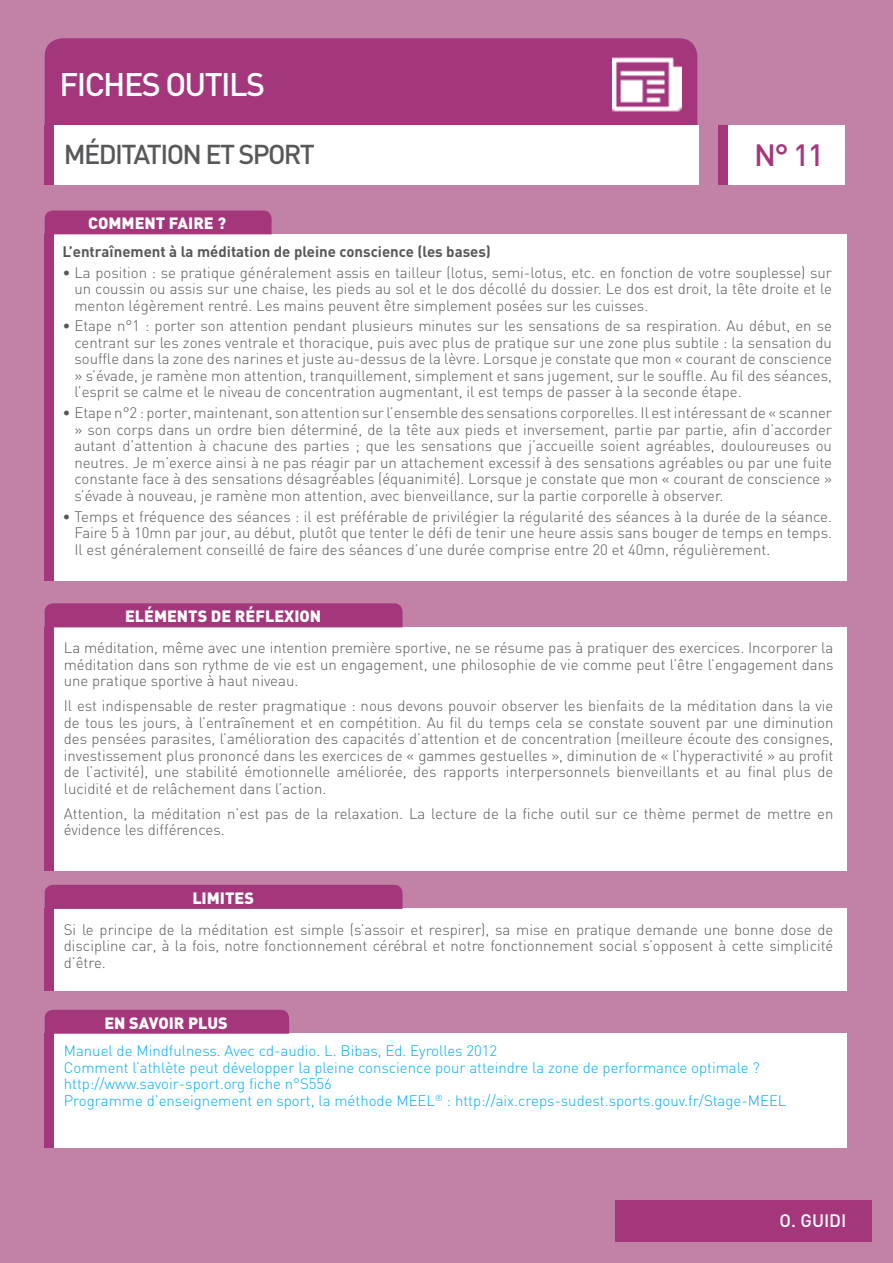
<style>
.page{position:relative;width:893px;height:1263px;background:#c182a6}
.page>*{position:absolute;margin:0;border:0;box-sizing:border-box;transform-origin:0 0}
.t1{font:500 32.25px "DIN";letter-spacing:-.05em;color:#fff}
.t2{font:500 30.3px "DIN";color:#a4377c}
.t3{font:500 27px "DIN";letter-spacing:-.06em;color:#57585a}
.t4{font:500 17.85px "DIN";color:#fff}
.t5{font:900 16.2px "DIN";color:#fff}
.t6{font:300 15px/16.5px "DIN";color:#57585a;text-align:justify}
.t7{font:300 15px/16.5px "DIN";color:#00aeef}
.t8{font:700 15px "DIN";color:#57585a}
</style>
<div class="page">
<div style="left:45px;top:1033px;width:16px;height:115px;background:#a4377c"></div>
<div style="left:719px;top:125px;width:16px;height:60px;background:#a4377c"></div>
<div style="left:54px;top:1033px;width:792px;height:115px;background:#fff"></div>
<div style="left:728px;top:125px;width:117px;height:60px;background:#fff"></div>
<div style="left:45px;top:1010px;width:244px;height:24px;background:#a4377c"></div>
<div style="left:45px;top:125px;width:16px;height:60px;background:#a4377c"></div>
<div style="left:45px;top:38px;width:652px;height:87px;background:#a4377c"></div>
<div style="left:54px;top:125px;width:644px;height:60px;background:#fff"></div>
<img style="left:612px;top:50px;width:70px;height:69px">
<div style="left:615px;top:1200px;width:257px;height:42px;background:#a4377c"></div>
<div style="left:45px;top:627px;width:16px;height:243px;background:#a4377c"></div>
<div style="left:45px;top:909px;width:16px;height:82px;background:#a4377c"></div>
<div style="left:54px;top:627px;width:792px;height:243px;background:#fff"></div>
<div style="left:54px;top:909px;width:792px;height:82px;background:#fff"></div>
<div style="left:45px;top:603px;width:358px;height:24px;background:#a4377c"></div>
<div style="left:45px;top:885px;width:358px;height:24px;background:#a4377c"></div>
<div style="left:45px;top:234px;width:16px;height:346px;background:#a4377c"></div>
<div style="left:54px;top:234px;width:792px;height:346px;background:#fff"></div>
<div style="left:45px;top:210px;width:227px;height:24px;background:#a4377c"></div>
<h1 class="t1" style="left:60px;top:63px;width:204px">FICHES OUTI LS</h1>
<h3 class="t3" style="left:64px;top:137px;width:253px">MÉDITATION ET SPORT</h3>
<h2 class="t2" style="left:754px;top:135px;width:71px">N° 11</h2>
<p class="t5" style="left:88px;top:212px;width:139px">COMMENT FAIRE ?</p>
<p class="t8" style="left:62px;top:242px;width:430px">L’entraînement à la méditation de pleine conscience (les bases)</p>
<p class="t6" style="left:74px;top:264px;width:759px;text-indent:-12px">• La position : se pratique généralement assis en tailleur (lotus, semi-lotus, etc. en fonction de votre souplesse) sur un coussin ou assis sur une chaise, les pieds au sol et le dos décollé du dossier. Le dos est droit, la tête droite et le menton légèrement rentré. Les mains peuvent être simplement posées sur les cuisses.</p>
<p class="t6" style="left:74px;top:318px;width:759px;text-indent:-12px">• Etape n°1 : porter son attention pendant plusieurs minutes sur les sensations de sa respiration. Au début, en se centrant sur les zones ventrale et thoracique, puis avec plus de pratique sur une zone plus subtile : la sensation du souffle dans la zone des narines et juste au-dessus de la lèvre. Lorsque je constate que mon « courant de conscience » s’évade, je ramène mon attention, tranquillement, simplement et sans jugement, sur le souffle. Au fil des séances, l’esprit se calme et le niveau de concentration augmentant, il est temps de passer à la seconde étape.</p>
<p class="t6" style="left:74px;top:404px;width:759px;text-indent:-12px">• Etape n°2 : porter, maintenant, son attention sur l’ensemble des sensations corporelles. Il est intéressant de « scanner » son corps dans un ordre bien déterminé, de la tête aux pieds et inversement, partie par partie, afin d’accorder autant d’attention à chacune des parties ; que les sensations que j’accueille soient agréables, douloureuses ou neutres. Je m’exerce ainsi à ne pas réagir par un attachement excessif à des sensations agréables ou par une fuite constante face à des sensations désagréables (équanimité). Lorsque je constate que mon « courant de conscience » s’évade à nouveau, je ramène mon attention, avec bienveillance, sur la partie corporelle à observer.</p>
<p class="t6" style="left:74px;top:508px;width:759px;text-indent:-12px">• Temps et fréquence des séances : il est préférable de privilégier la régularité des séances à la durée de la séance.<br>Faire 5 à 10mn par jour, au début, plutôt que tenter le défi de tenir une heure assis sans bouger de temps en temps.<br>Il est généralement conseillé de faire des séances d’une durée comprise entre 20 et 40mn, régulièrement.</p>
<p class="t5" style="left:125px;top:605px;width:198px">ELÉMENTS DE RÉFLEXION</p>
<p class="t6" style="left:64px;top:639px;width:771px">La méditation, même avec une intention première sportive, ne se résume pas à pratiquer des exercices. Incorporer la méditation dans son rythme de vie est un engagement, une philosophie de vie comme peut l’être l’engagement dans une pratique sportive à haut niveau.</p>
<p class="t6" style="left:64px;top:697px;width:771px">Il est indispensable de rester pragmatique : nous devons pouvoir observer les bienfaits de la méditation dans la vie de tous les jours, à l’entraînement et en compétition. Au fil du temps cela se constate souvent par une diminution des pensées parasites, l’amélioration des capacités d’attention et de concentration (meilleure écoute des consignes, investissement plus prononcé dans les exercices de « gammes gestuelles », diminution de « l’hyperactivité » au profit de l’activité), une stabilité émotionnelle améliorée, des rapports interpersonnels bienveillants et au final plus de lucidité et de relâchement dans l’action.</p>
<p class="t6" style="left:64px;top:805px;width:771px">Attention, la méditation n’est pas de la relaxation. La lecture de la fiche outil sur ce thème permet de mettre en évidence les différences.</p>
<p class="t5" style="left:192px;top:887px;width:63px">LIMITES</p>
<p class="t6" style="left:64px;top:921px;width:771px">Si le principe de la méditation est simple (s’assoir et respirer), sa mise en pratique demande une bonne dose de discipline car, à la fois, notre fonctionnement cérébral et notre fonctionnement social s’opposent à cette simplicité d’être.</p>
<p class="t5" style="left:104px;top:1012px;width:125px">EN SAVOIR PLUS</p>
<p class="t7" style="left:64px;top:1042px;width:724px">Manuel de Mindfulness. Avec cd-audio. L. Bibas, Ed. Eyrolles 2012<br>Comment l’athlète peut développer la pleine conscience pour atteindre la zone de performance optimale ? http://www.savoir-sport.org fiche n°S556<br>Programme d’enseignement en sport, la méthode MEEL<sup>®</sup> : http://aix.creps-sudest.sports.gouv.fr/Stage-MEEL</p>
<p class="t4" style="left:780px;top:1209px;width:68px">O. GUIDI</p>
</div>
